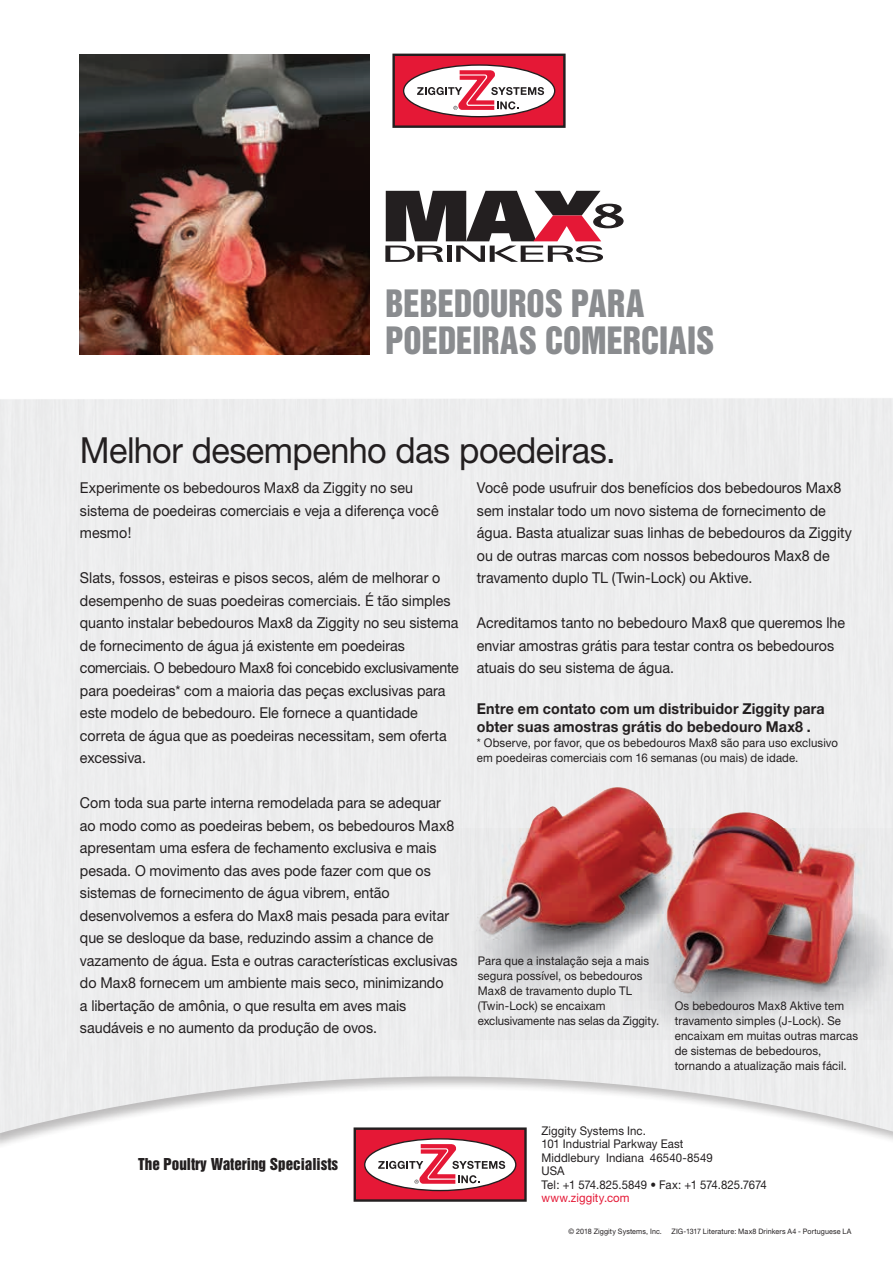
<style>
.page{position:relative;width:893px;height:1263px;background:#fff}
.page>*{position:absolute;margin:0;border:0;box-sizing:border-box;transform-origin:0 0}
.ZIG_Header{font:36px "Helvetica Neue";letter-spacing:-.015em;color:#231f20;scale:.95 1}
.ZIG_Title{font:34.5px/37.5px "Helvetica Inserat";letter-spacing:-.005em;color:#8a8c8f;scale:.95 1}
.ZIG_Body{font:15px/22.5px "Helvetica Neue";color:#231f20;scale:.95 1}
.ZIG_Body-2{font:700 15px/18px "Helvetica Neue";letter-spacing:.01em;color:#231f20;scale:.95 1}
.t1{font:15px "Helvetica Inserat";color:#231f20}
.ZIG_Caption{font:12px/15px "Helvetica Neue";letter-spacing:.01em;color:#231f20;scale:.95 1}
.ZIG_Caption-2{font:7.5px "Helvetica Neue";letter-spacing:.015em;color:#231f20;scale:.95 1}
.s1{color:#e51836}
</style>
<div class="page">
<img style="left:80px;top:54px;width:290px;height:300px">
<img style="left:476px;top:787px;width:378px;height:208px">
<div style="left:355px;top:1129px;width:170px;height:71px;background:#e51836"></div>
<div style="left:354px;top:1127px;width:173px;height:75px;border:2px solid #231f20"></div>
<div style="left:365px;top:1139px;width:151px;height:51px;background:#fff;border-radius:50%"></div>
<div style="left:364px;top:1138px;width:152px;height:53px;border:1px solid #231f20;border-radius:50%"></div>
<svg style="left:378px;top:1144px;width:127px;height:40px"></svg>
<div style="left:394px;top:55px;width:170px;height:72px;background:#e51836"></div>
<div style="left:392px;top:54px;width:174px;height:74px;border:2px solid #231f20"></div>
<svg style="left:404px;top:65px;width:151px;height:52px"></svg>
<div style="left:403px;top:64px;width:152px;height:53px;border:1px solid #231f20;border-radius:50%"></div>
<svg style="left:417px;top:70px;width:127px;height:40px"></svg>
<svg style="left:385px;top:191px;width:239px;height:71px"></svg>
<p class="ZIG_Title" style="left:385px;top:285px;width:348px">BEBEDOUROS PARA<br>POEDEIRAS COMERCIAIS</p>
<p class="ZIG_Header" style="left:80px;top:428px;width:565px">Melhor desempenho das poedeiras.</p>
<p class="ZIG_Body" style="left:80px;top:477px;width:379px">Experimente os bebedouros Max8 da Ziggity no seu sistema de poedeiras comerciais e veja a diferença você mesmo!</p>
<p class="ZIG_Body" style="left:80px;top:567px;width:400px">Slats, fossos, esteiras e pisos secos, além de melhorar o desempenho de suas poedeiras comerciais. É tão simples quanto instalar bebedouros Max8 da Ziggity no seu sistema de fornecimento de água já existente em poedeiras comerciais. O bebedouro Max8 foi concebido exclusivamente para poedeiras* com a maioria das peças exclusivas para este modelo de bebedouro. Ele fornece a quantidade correta de água que as poedeiras necessitam, sem oferta excessiva.</p>
<p class="ZIG_Body" style="left:80px;top:792px;width:399px">Com toda sua parte interna remodelada para se adequar ao modo como as poedeiras bebem, os bebedouros Max8 apresentam uma esfera de fechamento exclusiva e mais pesada. O movimento das aves pode fazer com que os sistemas de fornecimento de água vibrem, então desenvolvemos a esfera do Max8 mais pesada para evitar que se desloque da base, reduzindo assim a chance de vazamento de água. Esta e outras características exclusivas do Max8 fornecem um ambiente mais seco, minimizando<br>a libertação de amônia, o que resulta em aves mais saudáveis e no aumento da produção de ovos.</p>
<p class="ZIG_Body" style="left:477px;top:477px;width:396px">Você pode usufruir dos benefícios dos bebedouros Max8 sem instalar todo um novo sistema de fornecimento de água. Basta atualizar suas linhas de bebedouros da Ziggity ou de outras marcas com nossos bebedouros Max8 de travamento duplo TL (Twin-Lock) ou Aktive.</p>
<p class="ZIG_Body" style="left:477px;top:612px;width:389px">Acreditamos tanto no bebedouro Max8 que queremos lhe enviar amostras grátis para testar contra os bebedouros atuais do seu sistema de água.</p>
<p class="ZIG_Body-2" style="left:477px;top:699px;width:368px">Entre em contato com um distribuidor Ziggity para obter suas amostras grátis do bebedouro Max8 .</p>
<p class="ZIG_Caption" style="left:477px;top:735px;width:382px">* Observe, por favor, que os bebedouros Max8 são para uso exclusivo em poedeiras comerciais com 16 semanas (ou mais) de idade.</p>
<p class="ZIG_Caption" style="left:478px;top:953px;width:192px">Para que a instalação seja a mais segura possível, os bebedouros<br>Max8 de travamento duplo TL (Twin-Lock) se encaixam exclusivamente nas selas da Ziggity.</p>
<p class="ZIG_Caption" style="left:675px;top:998px;width:195px">Os bebedouros Max8 Aktive tem travamento simples (J-Lock). Se encaixam em muitas outras marcas de sistemas de bebedouros, tornando a atualização mais fácil.</p>
<p class="t1" style="left:138px;top:1155px;width:201px">The Poultry Watering Specialists</p>
<p class="ZIG_Caption" style="left:541px;top:1123px;width:111px">Ziggity Systems Inc.</p>
<p class="ZIG_Caption" style="left:541px;top:1136px;width:151px">101 Industrial Parkway East</p>
<p class="ZIG_Caption" style="left:541px;top:1150px;width:182px;line-height:13.5px">Middlebury Indiana 46540-8549<br>USA</p>
<p class="ZIG_Caption" style="left:541px;top:1177px;width:239px;line-height:13.5px">Tel: +1 574.825.5849 • Fax: +1 574.825.7674 <span class="s1">www.ziggity.com</span></p>
<p class="ZIG_Caption-2" style="left:569px;top:1227px;width:100px">© 2018 Ziggity Systems, Inc.</p>
<p class="ZIG_Caption-2" style="left:672px;top:1227px;width:191px">ZIG-1317 Literature: Max8 Drinkers A4 - Portuguese LA</p>
</div>
